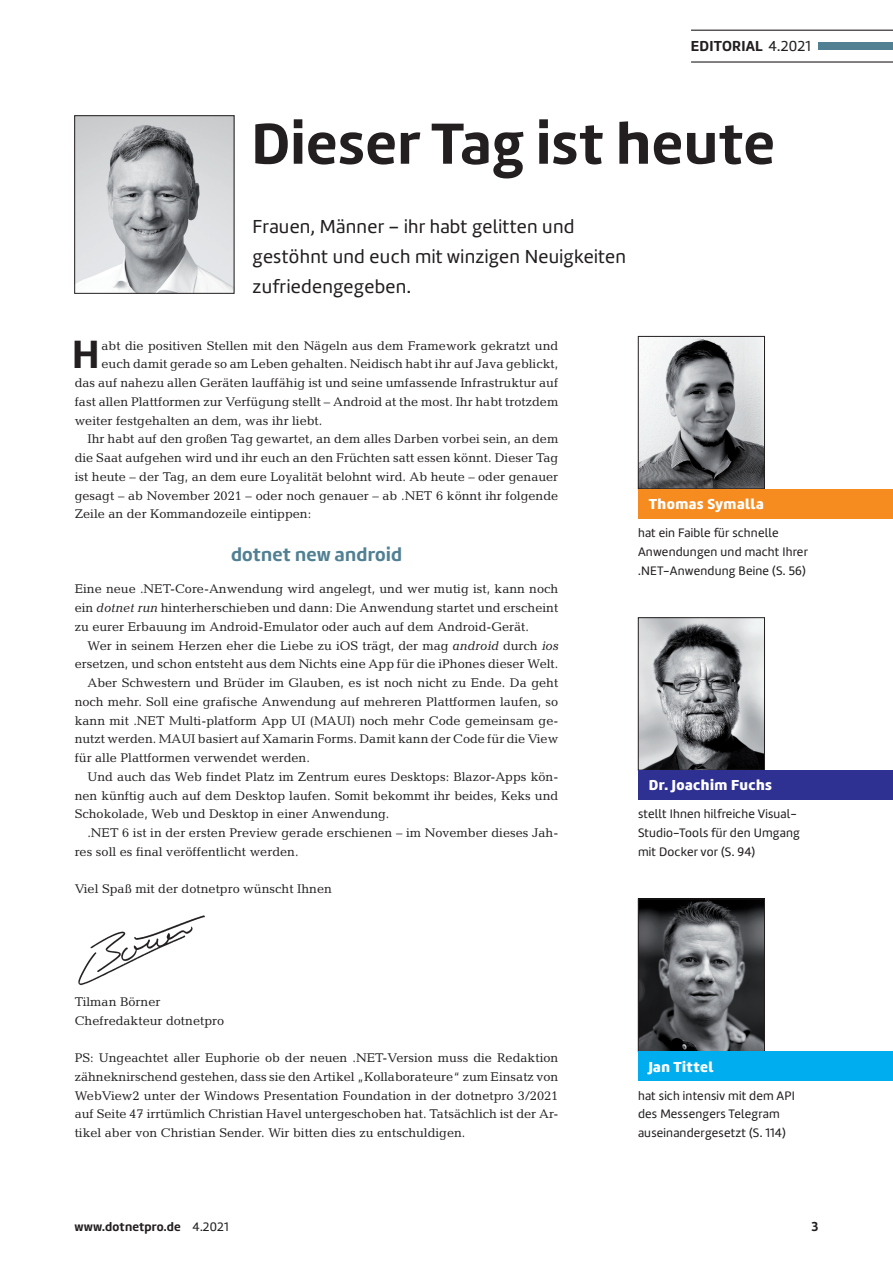
<style>
.page{position:relative;width:893px;height:1263px;background:#fff}
.page>*{position:absolute;margin:0;border:0;box-sizing:border-box;transform-origin:0 0}
.IR_22_editorial_head{font:700 60px "Amelia";letter-spacing:.015em;color:#231f20}
.t1{font:700 40.8px "Amelia";color:#231f20}
.IR_22_editorial_vors{font:19.5px/30px "Amelia";letter-spacing:.015em;color:#231f20}
.IR_22_editorial_zita{font:700 19.5px "Amelia";letter-spacing:.015em;color:#518093}
.t2{font:900 15px "Amelia";letter-spacing:.03em;color:#fff}
.IR_40_seitenstrecke{font:700 15px "Amelia";letter-spacing:.015em;color:#231f20}
.IR_40_seitenstrecke-2{font:700 13.5px "Amelia";color:#231f20}
.t3{font:12.75px/18.8px "Candida Std";color:#231f20;text-align:justify}
.t4{font:12.75px/18.8px "Amelia";letter-spacing:.015em;color:#231f20}
.IR_40_seitenstrecke-3{font:700 12.75px "Amelia";letter-spacing:.015em;color:#231f20}
.s1{font-weight:400}
.s2{font-style:italic}
</style>
<div class="page">
<hr style="left:691px;top:30px;width:202px;height:1px;background:#231f20">
<hr style="left:691px;top:61px;width:202px;height:2px;background:#231f20">
<div style="left:819px;top:42px;width:74px;height:8px;background:#518093"></div>
<img style="left:76px;top:117px;width:156px;height:175px">
<div style="left:74px;top:115px;width:160px;height:179px;border:1px solid #231f20"></div>
<img style="left:78px;top:915px;width:127px;height:71px">
<img style="left:640px;top:338px;width:123px;height:149px">
<div style="left:638px;top:336px;width:127px;height:153px;border:1px solid #231f20"></div>
<img style="left:640px;top:619px;width:123px;height:149px">
<div style="left:638px;top:617px;width:127px;height:153px;border:1px solid #231f20"></div>
<img style="left:640px;top:901px;width:123px;height:149px">
<div style="left:638px;top:899px;width:127px;height:153px;border:1px solid #231f20"></div>
<div style="left:638px;top:770px;width:255px;height:30px;background:#2e3092"></div>
<div style="left:638px;top:1052px;width:255px;height:29px;background:#00aeef"></div>
<div style="left:638px;top:489px;width:255px;height:30px;background:#f68b1f"></div>
<p class="IR_40_seitenstrecke" style="left:691px;top:37px;width:122px">EDITORIAL <span class="s1">4.2021</span></p>
<p class="IR_22_editorial_head" style="left:252px;top:108px;width:525px">Dieser Tag ist heute</p>
<p class="IR_22_editorial_vors" style="left:253px;top:212px;width:375px">Frauen, Männer – ihr habt gelitten und gestöhnt und euch mit winzigen Neuigkeiten zufriedengegeben.</p>
<p class="t1" style="left:72px;top:331px;width:29px">H</p>
<p class="t3" style="left:102px;top:336px;width:458px">abt die positiven Stellen mit den Nägeln aus dem Framework gekratzt und</p>
<p class="t3" style="left:102px;top:355px;width:458px">euch damit gerade so am Leben gehalten. Neidisch habt ihr auf Java geblickt,</p>
<p class="t3" style="left:75px;top:373px;width:485px">das auf nahezu allen Geräten lauffähig ist und seine umfassende Infrastruktur auf</p>
<p class="t3" style="left:75px;top:392px;width:485px">fast allen Plattformen zur Verfügung stellt – Android at the most. Ihr habt trotzdem</p>
<p class="t3" style="left:75px;top:411px;width:249px">weiter festgehalten an dem, was ihr liebt.</p>
<p class="t3" style="left:75px;top:430px;width:485px;text-indent:13px">Ihr habt auf den großen Tag gewartet, an dem alles Darben vorbei sein, an dem die Saat aufgehen wird und ihr euch an den Früchten satt essen könnt. Dieser Tag ist heute – der Tag, an dem eure Loyalität belohnt wird. Ab heute – oder genauer gesagt – ab November 2021 – oder noch genauer – ab .NET 6 könnt ihr folgende Zeile an der Kommandozeile eintippen:</p>
<p class="IR_22_editorial_zita" style="left:231px;top:543px;width:172px">dotnet new android</p>
<p class="t3" style="left:75px;top:580px;width:485px">Eine neue .NET-Core-Anwendung wird angelegt, und wer mutig ist, kann noch ein <span class="s2">dotnet run</span> hinterherschieben und dann: Die Anwendung startet und erscheint zu eurer Erbauung im Android-Emulator oder auch auf dem Android-Gerät.</p>
<p class="t3" style="left:75px;top:636px;width:485px;text-align:right">Wer in seinem Herzen eher die Liebe zu iOS trägt, der mag <span class="s2">android</span> durch <span class="s2">ios </span>ersetzen, und schon entsteht aus dem Nichts eine App für die iPhones dieser Welt.</p>
<p class="t3" style="left:75px;top:673px;width:485px;text-indent:13px">Aber Schwestern und Brüder im Glauben, es ist noch nicht zu Ende. Da geht noch mehr. Soll eine grafische Anwendung auf mehreren Plattformen laufen, so kann mit .NET Multi-platform App UI (MAUI) noch mehr Code gemeinsam ge&shy;nutzt werden. MAUI basiert auf Xamarin Forms. Damit kann der Code für die View für alle Plattformen verwendet werden.</p>
<p class="t3" style="left:75px;top:767px;width:485px;text-indent:13px">Und auch das Web findet Platz im Zentrum eures Desktops: Blazor-Apps kön&shy;nen künftig auch auf dem Desktop laufen. Somit bekommt ihr beides, Keks und Schokolade, Web und Desktop in einer Anwendung.</p>
<p class="t3" style="left:75px;top:823px;width:485px;text-indent:13px">.NET 6 ist in der ersten Preview gerade erschienen – im November dieses Jah&shy;res soll es final veröffentlicht werden.</p>
<p class="t3" style="left:75px;top:880px;width:259px">Viel Spaß mit der dotnetpro wünscht Ihnen</p>
<p class="t2" style="left:649px;top:495px;width:117px">Thomas Symalla</p>
<p class="t4" style="left:638px;top:524px;width:171px">hat ein Faible für schnelle<br>Anwendungen und macht Ihrer .NET-Anwendung Beine (S. 56)</p>
<p class="t2" style="left:649px;top:776px;width:125px">Dr. Joachim Fuchs</p>
<p class="t4" style="left:638px;top:805px;width:163px">stellt Ihnen hilfreiche Visual-<br>Studio-Tools für den Umgang mit Docker vor (S. 94)</p>
<p class="t3" style="left:75px;top:992px;width:87px">Tilman Börner</p>
<p class="t3" style="left:75px;top:1011px;width:151px">Chefredakteur dotnetpro</p>
<p class="t3" style="left:75px;top:1048px;width:485px">PS: Ungeachtet aller Euphorie ob der neuen .NET-Version muss die Redaktion zähneknirschend gestehen, dass sie den Artikel „Kollaborateure“ zum Einsatz von WebView2 unter der Windows Presentation Foundation in der dotnetpro 3/2021 auf Seite 47 irrtümlich Christian Havel untergeschoben hat. Tatsächlich ist der Ar&shy;tikel aber von Christian Sender. Wir bitten dies zu entschuldigen.</p>
<p class="t2" style="left:649px;top:1058px;width:66px">Jan Tittel</p>
<p class="t4" style="left:638px;top:1086px;width:158px">hat sich intensiv mit dem API des Messengers Telegram auseinandergesetzt (S. 114)</p>
<p class="IR_40_seitenstrecke-3" style="left:74px;top:1219px;width:156px">www.dotnetpro.de <span class="s1">4.2021</span></p>
<p class="IR_40_seitenstrecke-2" style="left:812px;top:1218px;width:8px">3</p>
</div>
